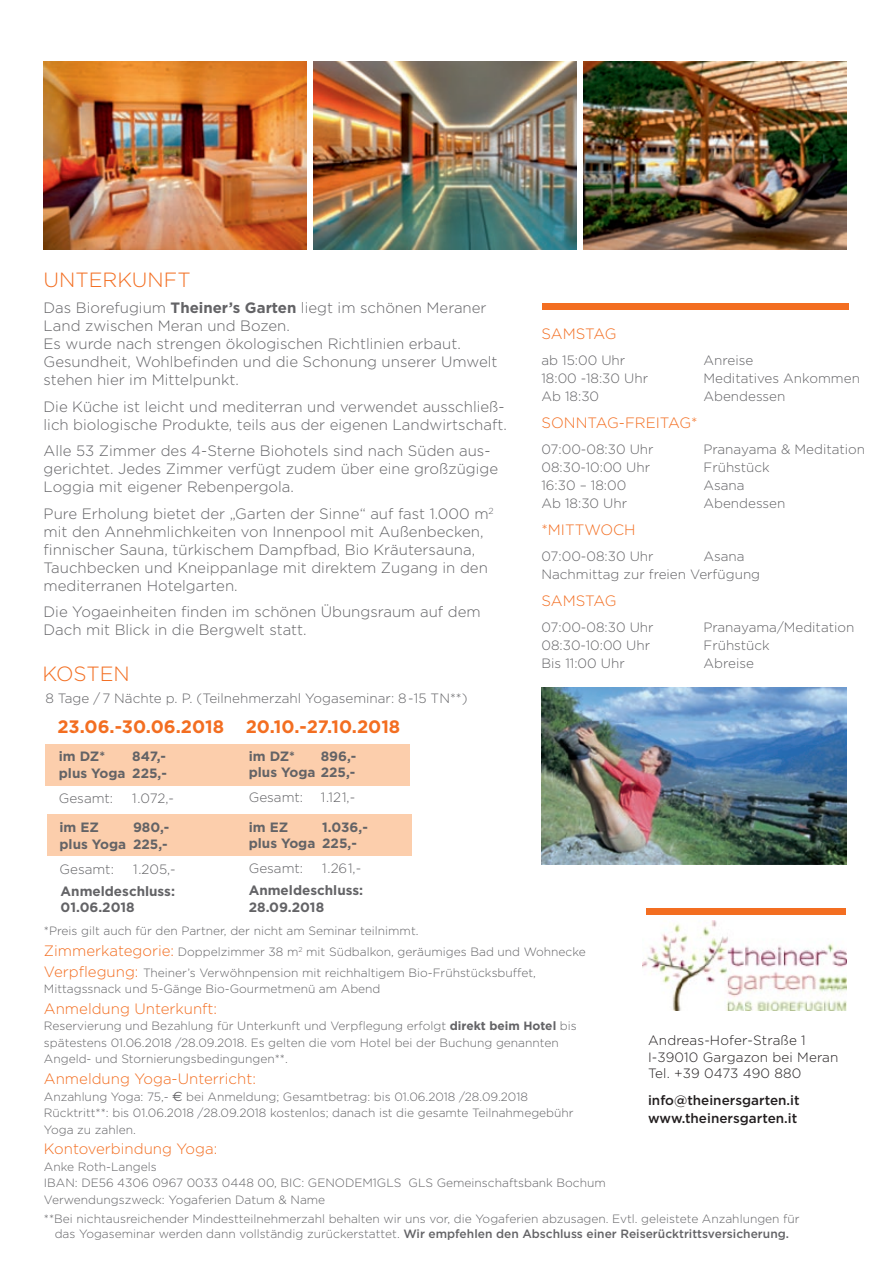
<style>
.page{position:relative;width:893px;height:1263px;background:#fff}
.page>*{position:absolute;margin:0;border:0;box-sizing:border-box;transform-origin:0 0}
.t1{font:300 20.55px "Gotham";color:#f36e21}
.t2{font:700 18px "Gotham";color:#f36e21}
.t3{font:300 15px/18px "Gotham";color:#636366}
.t4{font:300 15px "Gotham";color:#f36e21}
.t5{font:300 13.5px/18px "Gotham";color:#636366}
.t6{font:700 13.5px/16.5px "Gotham";color:#636366;text-align:right}
.t7{font:300 13.5px/16.5px "Gotham";letter-spacing:.01em;color:#231f20}
.t8{font:500 13.5px/18px "Gotham";color:#231f20}
.t9{font:300 12px/16.5px "Gotham";color:#636366}
.s1{font-weight:700}
.s2{font-size:15px;color:#f36e21}
.s3{font-family:"Euro Sans";font-weight:400;font-size:13.5px}
.s4{font-weight:500}
</style>
<div class="page">
<img style="left:44px;top:62px;width:262px;height:187px">
<img style="left:314px;top:62px;width:262px;height:187px">
<img style="left:584px;top:62px;width:262px;height:187px">
<div style="left:542px;top:303px;width:306px;height:6px;background:#f36e21"></div>
<img style="left:541px;top:688px;width:305px;height:176px">
<div style="left:45px;top:744px;width:365px;height:42px;background:#fcceac"></div>
<div style="left:47px;top:814px;width:365px;height:42px;background:#fcceac"></div>
<img style="left:642px;top:921px;width:204px;height:90px">
<div style="left:646px;top:908px;width:200px;height:6px;background:#f36e21"></div>
<h1 class="t1" style="left:44px;top:269px;width:149px">UNTERKUNFT</h1>
<p class="t3" style="left:44px;top:299px;width:455px">Das Biorefugium <span class="s1">Theiner’s Garten</span> liegt im schönen Meraner Land zwischen Meran und Bozen.<br>Es wurde nach strengen ökologischen Richtlinien erbaut.<br>Gesundheit, Wohlbefinden und die Schonung unserer Umwelt stehen hier im Mittelpunkt.</p>
<p class="t3" style="left:44px;top:397px;width:465px">Die Küche ist leicht und mediterran und verwendet ausschließ&shy;lich biologische Produkte, teils aus der eigenen Landwirtschaft.</p>
<p class="t3" style="left:44px;top:442px;width:456px">Alle 53 Zimmer des 4-Sterne Biohotels sind nach Süden aus&shy;gerichtet. Jedes Zimmer verfügt zudem über eine großzügige<br>Loggia mit eigener Rebenpergola.</p>
<p class="t3" style="left:44px;top:504px;width:452px">Pure Erholung bietet der „Garten der Sinne“ auf fast 1.000 m<sup>2 </sup>mit den Annehmlichkeiten von Innenpool mit Außenbecken, finnischer Sauna, türkischem Dampfbad, Bio Kräutersauna, Tauchbecken und Kneippanlage mit direktem Zugang in den mediterranen Hotelgarten.</p>
<p class="t3" style="left:44px;top:603px;width:439px">Die Yogaeinheiten finden im schönen Übungsraum auf dem<br>Dach mit Blick in die Bergwelt statt.</p>
<h1 class="t1" style="left:43px;top:662px;width:89px">KOSTEN</h1>
<p class="t5" style="left:45px;top:689px;width:424px">8 Tage / 7 Nächte p. P. (Teilnehmerzahl Yogaseminar: 8-15 TN**)</p>
<h2 class="t2" style="left:57px;top:716px;width:344px">23.06.-30.06.2018 20.10.-27.10.2018</h2>
<p class="t6" style="left:59px;top:748px;width:48px">im DZ*</p>
<p class="t6" style="left:249px;top:747px;width:48px">im DZ*</p>
<p class="t6" style="left:249px;top:747px;width:109px">896,-<br>plus Yoga 225,-</p>
<p class="t5" style="left:249px;top:788px;width:56px">Gesamt:</p>
<p class="t5" style="left:321px;top:788px;width:36px">1.121,-</p>
<p class="t6" style="left:59px;top:748px;width:110px">847,-<br>plus Yoga 225,-</p>
<p class="t5" style="left:59px;top:789px;width:56px">Gesamt:</p>
<p class="t5" style="left:132px;top:789px;width:43px">1.072,-</p>
<p class="t6" style="left:60px;top:819px;width:41px">im EZ</p>
<p class="t6" style="left:60px;top:819px;width:111px">980,-<br>plus Yoga 225,-</p>
<p class="t5" style="left:60px;top:860px;width:56px">Gesamt:</p>
<p class="t5" style="left:133px;top:860px;width:44px">1.205,-</p>
<p class="t6" style="left:249px;top:818px;width:41px">im EZ</p>
<p class="t6" style="left:249px;top:818px;width:121px;text-align:left;text-indent:73px">1.036,- plus Yoga 225,-</p>
<p class="t5" style="left:249px;top:859px;width:56px">Gesamt:</p>
<p class="t5" style="left:322px;top:859px;width:41px">1.261,-</p>
<p class="t6" style="left:61px;top:882px;width:116px;text-align:left">Anmeldeschluss:<br>01.06.2018</p>
<p class="t6" style="left:249px;top:882px;width:116px;text-align:left">Anmeldeschluss:<br>28.09.2018</p>
<p class="t4" style="left:541px;top:325px;width:76px">SAMSTAG</p>
<p class="t5" style="left:541px;top:351px;width:85px">ab 15:00 Uhr</p>
<p class="t5" style="left:703px;top:351px;width:51px">Anreise</p>
<p class="t5" style="left:541px;top:369px;width:108px">18:00 -18:30 Uhr</p>
<p class="t5" style="left:703px;top:369px;width:158px">Meditatives Ankommen</p>
<p class="t5" style="left:541px;top:387px;width:59px">Ab 18:30</p>
<p class="t5" style="left:703px;top:387px;width:83px">Abendessen</p>
<p class="t4" style="left:541px;top:414px;width:158px">SONNTAG-FREITAG*</p>
<p class="t5" style="left:541px;top:440px;width:114px">07:00-08:30 Uhr</p>
<p class="t5" style="left:703px;top:440px;width:163px">Pranayama &amp; Meditation</p>
<p class="t5" style="left:541px;top:458px;width:110px">08:30-10:00 Uhr</p>
<p class="t5" style="left:703px;top:458px;width:68px">Frühstück</p>
<p class="t5" style="left:541px;top:476px;width:86px">16:30 – 18:00</p>
<p class="t5" style="left:703px;top:476px;width:43px">Asana</p>
<p class="t5" style="left:541px;top:494px;width:87px">Ab 18:30 Uhr</p>
<p class="t5" style="left:703px;top:494px;width:83px">Abendessen</p>
<p class="t4" style="left:541px;top:521px;width:96px">*MITTWOCH</p>
<p class="t5" style="left:541px;top:547px;width:114px">07:00-08:30 Uhr</p>
<p class="t5" style="left:541px;top:547px;width:220px;text-indent:162px">Asana<br>Nachmittag zur freien Verfügung</p>
<p class="t4" style="left:541px;top:592px;width:76px">SAMSTAG</p>
<p class="t5" style="left:541px;top:618px;width:114px">07:00-08:30 Uhr</p>
<p class="t5" style="left:703px;top:618px;width:152px">Pranayama/Meditation</p>
<p class="t5" style="left:541px;top:636px;width:110px">08:30-10:00 Uhr</p>
<p class="t5" style="left:703px;top:636px;width:68px">Frühstück</p>
<p class="t5" style="left:541px;top:654px;width:85px">Bis 11:00 Uhr</p>
<p class="t5" style="left:703px;top:654px;width:52px">Abreise</p>
<p class="t9" style="left:44px;top:920px;width:543px;line-height:20.7px">*Preis gilt auch für den Partner, der nicht am Seminar teilnimmt.<br><span class="s2">Zimmerkategorie:</span> Doppelzimmer 38 m<sup>2</sup> mit Südbalkon, geräumiges Bad und Wohnecke<br><span class="s2">Verpflegung:</span> Theiner’s Verwöhnpension mit reichhaltigem Bio-Frühstücksbuffet,</p>
<p class="t9" style="left:44px;top:980px;width:338px">Mittagssnack und 5-Gänge Bio-Gourmetmenü am Abend</p>
<p class="t4" style="left:44px;top:1000px;width:175px">Anmeldung Unterkunft:</p>
<p class="t9" style="left:44px;top:1018px;width:534px">Reservierung und Bezahlung für Unterkunft und Verpflegung erfolgt <span class="s1">direkt beim Hotel</span> bis spätestens 01.06.2018 /28.09.2018. Es gelten die vom Hotel bei der Buchung genannten<br>Angeld- und Stornierungsbedingungen**.</p>
<p class="t4" style="left:44px;top:1071px;width:214px">Anmeldung Yoga-Unterricht:</p>
<p class="t9" style="left:44px;top:1088px;width:531px">Anzahlung Yoga: 75,- <span class="s3">€</span> bei Anmeldung; Gesamtbetrag: bis 01.06.2018 /28.09.2018<br>Rücktritt**: bis 01.06.2018 /28.09.2018 kostenlos; danach ist die gesamte Teilnahmegebühr<br>Yoga zu zahlen.</p>
<p class="t4" style="left:44px;top:1141px;width:175px">Kontoverbindung Yoga:</p>
<p class="t9" style="left:44px;top:1158px;width:563px">Anke Roth-Langels<br>IBAN: DE56 4306 0967 0033 0448 00, BIC: GENODEM1GLS GLS Gemeinschaftsbank Bochum<br>Verwendungszweck: Yogaferien Datum &amp; Name</p>
<p class="t9" style="left:44px;top:1211px;width:757px;line-height:15px;text-align:center">**Bei nichtausreichender Mindestteilnehmerzahl behalten wir uns vor, die Yogaferien abzusagen. Evtl. geleistete Anzahlungen für das Yogaseminar werden dann vollständig zurückerstattet. <span class="s4">Wir empfehlen den Abschluss einer Reiserücktrittsversicherung.</span></p>
<p class="t7" style="left:648px;top:1032px;width:192px">Andreas-Hofer-Straße 1<br>I-39010 Gargazon bei Meran<br>Tel. +39 0473 490 880</p>
<p class="t8" style="left:648px;top:1090px;width:153px">info@theinersgarten.it www.theinersgarten.it</p>
</div>
